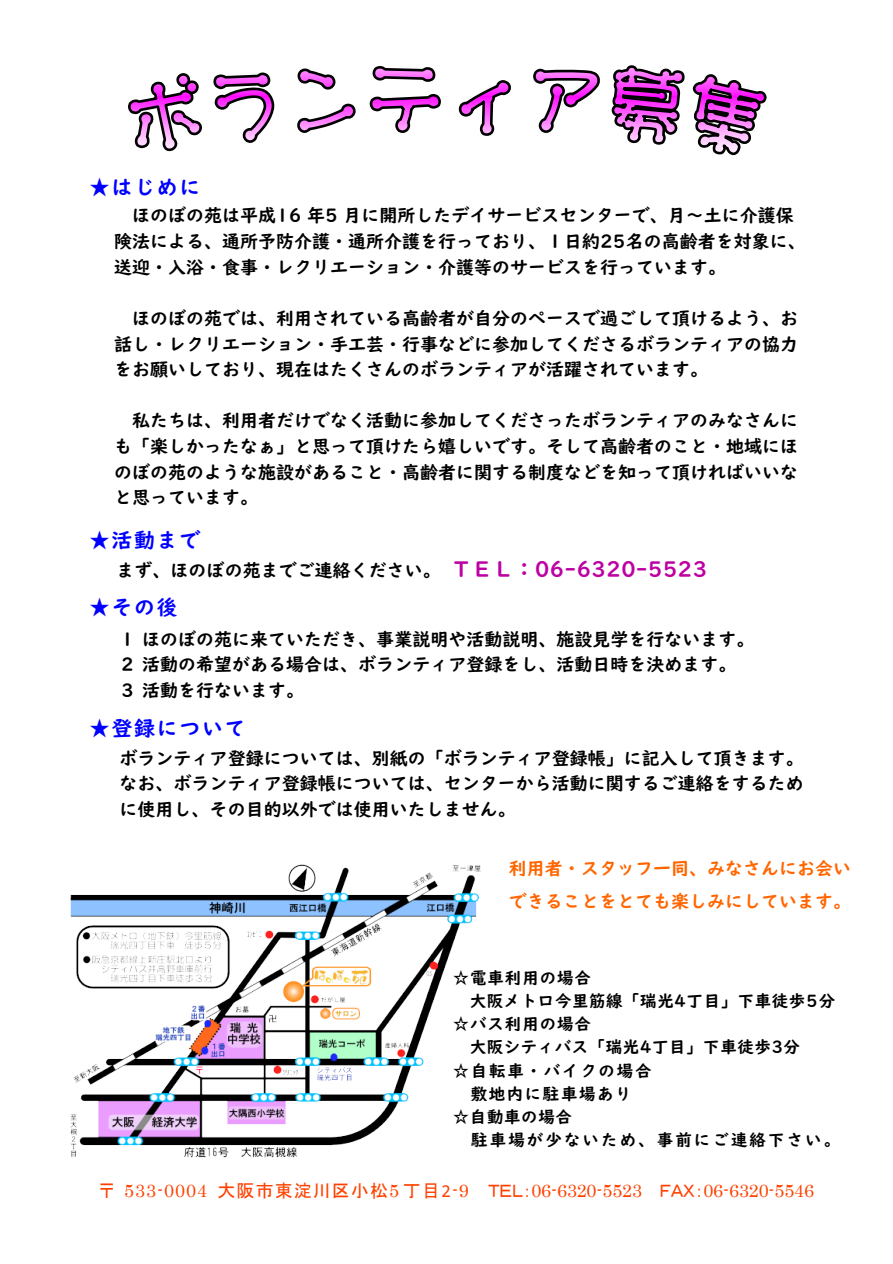
<style>
.page{position:relative;width:893px;height:1264px;background:#fff}
.page>*{position:absolute;margin:0;border:0;box-sizing:border-box;transform-origin:0 0}
.t1{font:21px "UD Digi Kyokasho NP B";letter-spacing:.075em;color:#00f}
.t2{font:18px/25.7px "UD Digi Kyokasho NP B";color:#000;text-align:justify}
.t3{font:18px "Century";letter-spacing:-.005em;color:#ff4200}
.t4{font:18px/32.4px "UD Digi Kyokasho NP B";color:#f60}
.t5{font:16.5px "UD Digi Kyokasho NP B";letter-spacing:.055em;color:#000}
.t6{font:16.5px "UD Digi Kyokasho NP B";letter-spacing:.035em;color:#000}
.t7{font:16.5px "UD Digi Kyokasho NP B";letter-spacing:.03em;color:#000}
.t8{font:16.5px "UD Digi Kyokasho NP B";letter-spacing:.125em;color:#000}
.t9{font:16.5px "UD Digi Kyokasho NP B";letter-spacing:.105em;color:#000}
.t10{font:16.5px "UD Digi Kyokasho NP B";letter-spacing:.095em;color:#000}
.s1{font-size:21px;color:#bd00a3}
.s2{font-family:"MS UI Gothic"}
.s3{font-family:"Consolas"}
</style>
<div class="page">
<svg style="left:128px;top:73px;width:74px;height:79px"></svg>
<svg style="left:213px;top:69px;width:141px;height:74px"></svg>
<svg style="left:369px;top:66px;width:72px;height:67px"></svg>
<svg style="left:458px;top:80px;width:53px;height:55px"></svg>
<svg style="left:533px;top:65px;width:232px;height:91px"></svg>
<img style="left:70px;top:864px;width:411px;height:294px">
<p class="t1" style="left:89px;top:176px;width:113px">★はじめに</p>
<p class="t2" style="left:114px;top:203px;width:693px;text-align:left;text-indent:18px">ほのぼの苑は平成16 年5 月に開所したデイサービスセンターで、月～土に介護保険法による、通所予防介護・通所介護を行っており、１日約25名の高齢者を対象に、送迎・入浴・食事・レクリエーション・介護等のサービスを行っています。</p>
<p class="t2" style="left:114px;top:305px;width:686px;text-indent:18px">ほのぼの苑では、利用されている高齢者が自分のペースで過ごして頂けるよう、お話し・レクリエーション・手工芸・行事などに参加してくださるボランティアの協力をお願いしており、現在はたくさんのボランティアが活躍されています。</p>
<p class="t2" style="left:114px;top:408px;width:686px;text-indent:18px">私たちは、利用者だけでなく活動に参加してくださったボランティアのみなさんにも「楽しかったなぁ」と思って頂けたら嬉しいです。そして高齢者のこと・地域にほのぼの苑のような施設があること・高齢者に関する制度などを知って頂ければいいなと思っています。</p>
<p class="t1" style="left:89px;top:529px;width:113px">★活動まで</p>
<p class="t2" style="left:117px;top:557px;width:592px">まず、ほのぼの苑までご連絡ください。<span class="s1">ＴＥＬ：06-6320-5523</span></p>
<p class="t1" style="left:89px;top:597px;width:90px">★その後</p>
<p class="t2" style="left:119px;top:626px;width:637px;text-align:left">１ほのぼの苑に来ていただき、事業説明や活動説明、施設見学を行ないます。<br>２活動の希望がある場合は、ボランティア登録をし、活動日時を決めます。<br>３活動を行ないます。</p>
<p class="t1" style="left:89px;top:717px;width:158px">★登録について</p>
<p class="t2" style="left:120px;top:745px;width:686px">ボランティア登録については、別紙の「ボランティア登録帳」に記入して頂きます。なお、ボランティア登録帳については、センターから活動に関するご連絡をするために使用し、その目的以外では使用いたしません。</p>
<p class="t4" style="left:509px;top:852px;width:344px">利用者・スタッフ一同、みなさんにお会いできることをとても楽しみにしています。</p>
<p class="t5" style="left:453px;top:969px;width:140px">☆電車利用の場合</p>
<p class="t6" style="left:470px;top:992px;width:367px">大阪メトロ今里筋線「瑞光4丁目」下車徒歩5分</p>
<p class="t5" style="left:453px;top:1015px;width:140px">☆バス利用の場合</p>
<p class="t7" style="left:470px;top:1038px;width:332px">大阪シティバス「瑞光4丁目」下車徒歩3分</p>
<p class="t9" style="left:453px;top:1061px;width:200px">☆自転車・バイクの場合</p>
<p class="t10" style="left:471px;top:1085px;width:162px">敷地内に駐車場あり</p>
<p class="t5" style="left:453px;top:1108px;width:121px">☆自動車の場合</p>
<p class="t8" style="left:471px;top:1131px;width:371px">駐車場が少ないため、事前にご連絡下さい。</p>
<p class="t3" style="left:98px;top:1183px;width:717px"><span class="s2">〒</span> 533-0004 <span class="s2">大阪市東淀川区小松</span>5 <span class="s2">丁目</span><span class="s3">2</span>-9 <span class="s2">ＴＥＬ：</span>06-6320-5523 <span class="s2">ＦＡＸ：</span>06-6320-5546</p>
</div>
